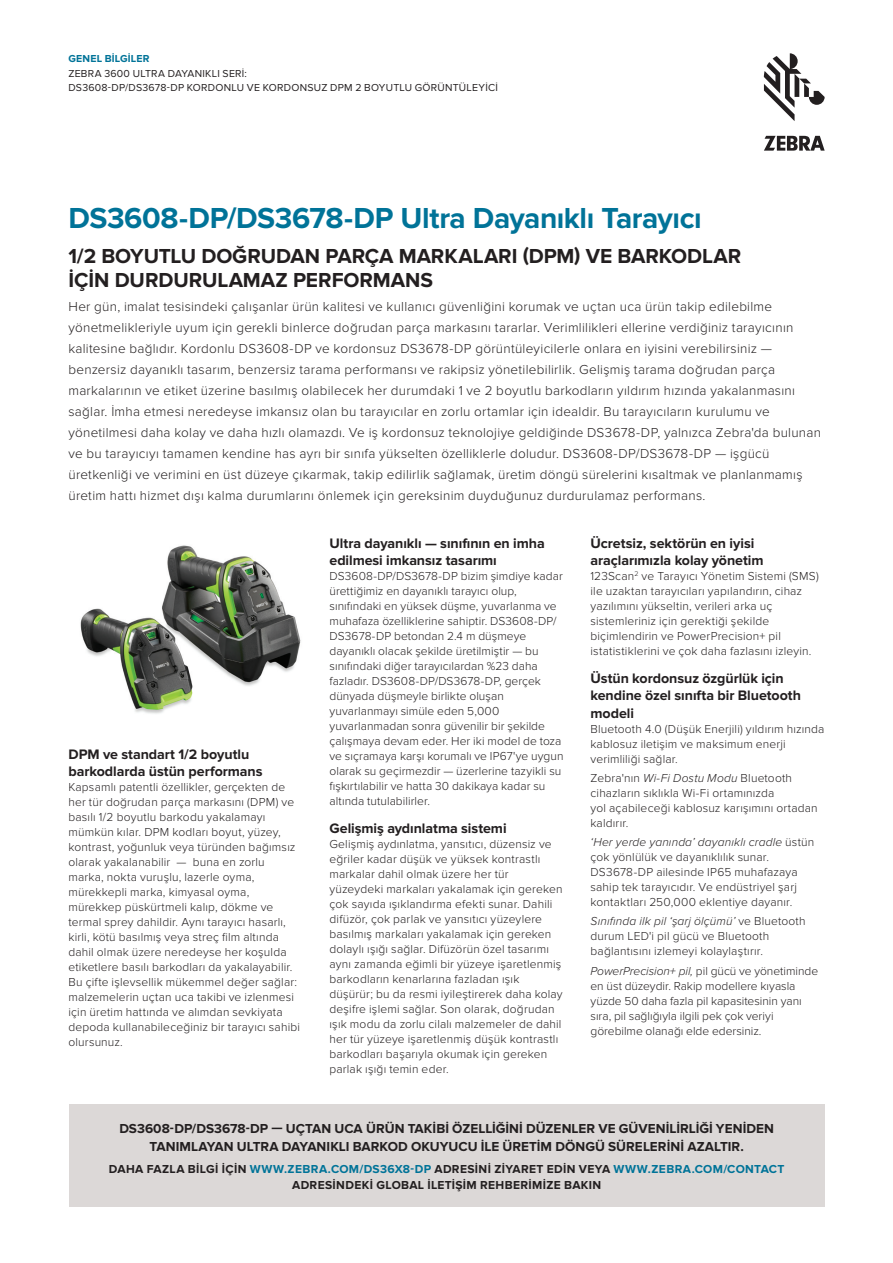
<style>
.page{position:relative;width:893px;height:1263px;background:#fff}
.page>*{position:absolute;margin:0;border:0;box-sizing:border-box;transform-origin:0 0}
.Title_Headline{font:700 30px "Proxima Nova";letter-spacing:-.015em;color:#007398}
.Title_Subhead{font:700 21px/24px "Proxima Nova";letter-spacing:-.005em;color:#231f20}
.Heading_2{font:700 14.25px/17.2px "Proxima Nova";letter-spacing:-.005em;color:#231f20}
.Intro_Body_Copy{font:300 13.5px/21px "Proxima Nova";letter-spacing:.02em;color:#231f20}
.Callout_1{font:700 13.5px/18px "Proxima Nova";letter-spacing:.005em;color:#231f20;text-align:center}
.Body_copy{font:300 12px/15px "Proxima Nova";letter-spacing:.015em;color:#231f20}
.Call_to_Action{font:700 12px/15.3px "Proxima Nova";letter-spacing:.03em;color:#231f20;text-align:center}
.Zebra_Product_Descri{font:10.5px/14.2px "Proxima Nova";letter-spacing:.025em;color:#231f20}
.Zebra_Asset_Name{font:700 10.5px "Proxima Nova";letter-spacing:.015em;color:#007398}
.s1{font-style:italic}
.s2{color:#007398}
</style>
<div class="page">
<svg style="left:764px;top:54px;width:61px;height:67px"></svg>
<svg style="left:764px;top:136px;width:61px;height:15px"></svg>
<img style="left:80px;top:545px;width:221px;height:169px">
<div style="left:69px;top:1104px;width:755px;height:103px;background:#dcd8d7"></div>
<p class="Zebra_Asset_Name" style="left:68px;top:53px;width:82px">GENEL BİLGİLER</p>
<p class="Zebra_Product_Descri" style="left:68px;top:66px;width:431px">ZEBRA 3600 ULTRA DAYANIKLI SERI:<br>DS3608-DP/DS3678-DP KORDONLU VE KORDONSUZ DPM 2 BOYUTLU GÖRÜNTÜLEYICI</p>
<p class="Title_Headline" style="left:68px;top:201px;width:635px">DS3608-DP/DS3678-DP Ultra Dayanıklı Tarayıcı</p>
<p class="Title_Subhead" style="left:68px;top:244px;width:674px">1/2 BOYUTLU DOĞRUDAN PARÇA MARKALARI (DPM) VE BARKODLAR<br>IÇIN DURDURULAMAZ PERFORMANS</p>
<p class="Intro_Body_Copy" style="left:68px;top:296px;width:754px">Her gün, imalat tesisindeki çalışanlar ürün kalitesi ve kullanıcı güvenliğini korumak ve uçtan uca ürün takip edilebilme yönetmelikleriyle uyum için gerekli binlerce doğrudan parça markasını tararlar. Verimlilikleri ellerine verdiğiniz tarayıcının kalitesine bağlıdır. Kordonlu DS3608-DP ve kordonsuz DS3678-DP görüntüleyicilerle onlara en iyisini verebilirsiniz — benzersiz dayanıklı tasarım, benzersiz tarama performansı ve rakipsiz yönetilebilirlik. Gelişmiş tarama doğrudan parça markalarının ve etiket üzerine basılmış olabilecek her durumdaki 1 ve 2 boyutlu barkodların yıldırım hızında yakalanmasını sağlar. İmha etmesi neredeyse imkansız olan bu tarayıcılar en zorlu ortamlar için idealdir. Bu tarayıcıların kurulumu ve yönetilmesi daha kolay ve daha hızlı olamazdı. Ve iş kordonsuz teknolojiye geldiğinde DS3678-DP, yalnızca Zebra'da bulunan ve bu tarayıcıyı tamamen kendine has ayrı bir sınıfa yükselten özelliklerle doludur. DS3608-DP/DS3678-DP — işgücü üretkenliği ve verimini en üst düzeye çıkarmak, takip edilirlik sağlamak, üretim döngü sürelerini kısaltmak ve planlanmamış üretim hattı hizmet dışı kalma durumlarını önlemek için gereksinim duyduğunuz durdurulamaz performans.</p>
<p class="Heading_2" style="left:68px;top:746px;width:196px">DPM ve standart 1/2 boyutlu barkodlarda üstün performans</p>
<p class="Body_copy" style="left:68px;top:780px;width:233px">Kapsamlı patentli özellikler, gerçekten de her tür doğrudan parça markasını (DPM) ve basılı 1/2 boyutlu barkodu yakalamayı mümkün kılar. DPM kodları boyut, yüzey, kontrast, yoğunluk veya türünden bağımsız olarak yakalanabilir — buna en zorlu marka, nokta vuruşlu, lazerle oyma, mürekkepli marka, kimyasal oyma, mürekkep püskürtmeli kalıp, dökme ve termal sprey dahildir. Aynı tarayıcı hasarlı, kirli, kötü basılmış veya streç film altında dahil olmak üzere neredeyse her koşulda etiketlere basılı barkodları da yakalayabilir.<br>Bu çifte işlevsellik mükemmel değer sağlar: malzemelerin uçtan uca takibi ve izlenmesi için üretim hattında ve alımdan sevkiyata depoda kullanabileceğiniz bir tarayıcı sahibi olursunuz.</p>
<p class="Heading_2" style="left:329px;top:535px;width:217px">Ultra dayanıklı — sınıfının en imha edilmesi imkansız tasarımı</p>
<p class="Body_copy" style="left:329px;top:569px;width:236px">DS3608-DP/DS3678-DP bizim şimdiye kadar ürettiğimiz en dayanıklı tarayıcı olup, sınıfındaki en yüksek düşme, yuvarlanma ve muhafaza özelliklerine sahiptir. DS3608-DP/ DS3678-DP betondan 2.4 m düşmeye dayanıklı olacak şekilde üretilmiştir — bu sınıfındaki diğer tarayıcılardan %23 daha fazladır. DS3608-DP/DS3678-DP, gerçek dünyada düşmeyle birlikte oluşan yuvarlanmayı simüle eden 5,000 yuvarlanmadan sonra güvenilir bir şekilde çalışmaya devam eder. Her iki model de toza ve sıçramaya karşı korumalı ve IP67'ye uygun olarak su geçirmezdir — üzerlerine tazyikli su fışkırtılabilir ve hatta 30 dakikaya kadar su altında tutulabilirler.</p>
<p class="Heading_2" style="left:329px;top:820px;width:179px">Gelişmiş aydınlatma sistemi</p>
<p class="Body_copy" style="left:329px;top:837px;width:235px">Gelişmiş aydınlatma, yansıtıcı, düzensiz ve eğriler kadar düşük ve yüksek kontrastlı markalar dahil olmak üzere her tür yüzeydeki markaları yakalamak için gereken çok sayıda ışıklandırma efekti sunar. Dahili difüzör, çok parlak ve yansıtıcı yüzeylere basılmış markaları yakalamak için gereken dolaylı ışığı sağlar. Difüzörün özel tasarımı aynı zamanda eğimli bir yüzeye işaretlenmiş barkodların kenarlarına fazladan ışık düşürür; bu da resmi iyileştirerek daha kolay deşifre işlemi sağlar. Son olarak, doğrudan ışık modu da zorlu cilalı malzemeler de dahil her tür yüzeye işaretlenmiş düşük kontrastlı barkodları başarıyla okumak için gereken parlak ışığı temin eder.</p>
<p class="Heading_2" style="left:590px;top:535px;width:175px">Ücretsiz, sektörün en iyisi araçlarımızla kolay yönetim</p>
<p class="Body_copy" style="left:590px;top:569px;width:230px">123Scan<sup>2</sup> ve Tarayıcı Yönetim Sistemi (SMS) ile uzaktan tarayıcıları yapılandırın, cihaz yazılımını yükseltin, verileri arka uç sistemleriniz için gerektiği şekilde biçimlendirin ve PowerPrecision+ pil istatistiklerini ve çok daha fazlasını izleyin.</p>
<p class="Heading_2" style="left:590px;top:670px;width:212px">Üstün kordonsuz özgürlük için kendine özel sınıfta bir Bluetooth modeli</p>
<p class="Body_copy" style="left:590px;top:721px;width:235px">Bluetooth 4.0 (Düşük Enerjili) yıldırım hızında kablosuz iletişim ve maksimum enerji verimliliği sağlar.</p>
<p class="Body_copy" style="left:590px;top:771px;width:229px">Zebra'nın <span class="s1">Wi-Fi Dostu Modu</span> Bluetooth cihazların sıklıkla Wi-Fi ortamınızda<br>yol açabileceği kablosuz karışımını ortadan kaldırır.</p>
<p class="Body_copy" style="left:590px;top:835px;width:225px"><span class="s1">‘Her yerde yanında’ dayanıklı cradle</span> üstün çok yönlülük ve dayanıklılık sunar.<br>DS3678-DP ailesinde IP65 muhafazaya sahip tek tarayıcıdır. Ve endüstriyel şarj kontaktları 250,000 eklentiye dayanır.</p>
<p class="Body_copy" style="left:590px;top:914px;width:217px"><span class="s1">Sınıfında ilk pil ‘şarj ölçümü’</span> ve Bluetooth durum LED'i pil gücü ve Bluetooth bağlantısını izlemeyi kolaylaştırır.</p>
<p class="Body_copy" style="left:590px;top:963px;width:229px"><span class="s1">PowerPrecision+ pil,</span> pil gücü ve yönetiminde en üst düzeydir. Rakip modellere kıyasla yüzde 50 daha fazla pil kapasitesinin yanı sıra, pil sağlığıyla ilgili pek çok veriyi görebilme olanağı elde edersiniz.</p>
<p class="Callout_1" style="left:119px;top:1120px;width:656px">DS3608-DP/DS3678-DP — UÇTAN UCA ÜRÜN TAKIBI ÖZELLIĞINI DÜZENLER VE GÜVENILIRLIĞI YENİDEN<br>TANIMLAYAN ULTRA DAYANIKLI BARKOD OKUYUCU ILE ÜRETIM DÖNGÜ SÜRELERINI AZALTIR.</p>
<p class="Call_to_Action" style="left:109px;top:1162px;width:677px">DAHA FAZLA BILGI IÇIN <span class="s2">WWW.ZEBRA.COM/DS36X8-DP</span> ADRESINI ZIYARET EDIN VEYA <span class="s2">WWW.ZEBRA.COM/CONTACT<br></span>ADRESINDEKI GLOBAL ILETIŞIM REHBERIMIZE BAKIN</p>
</div>
